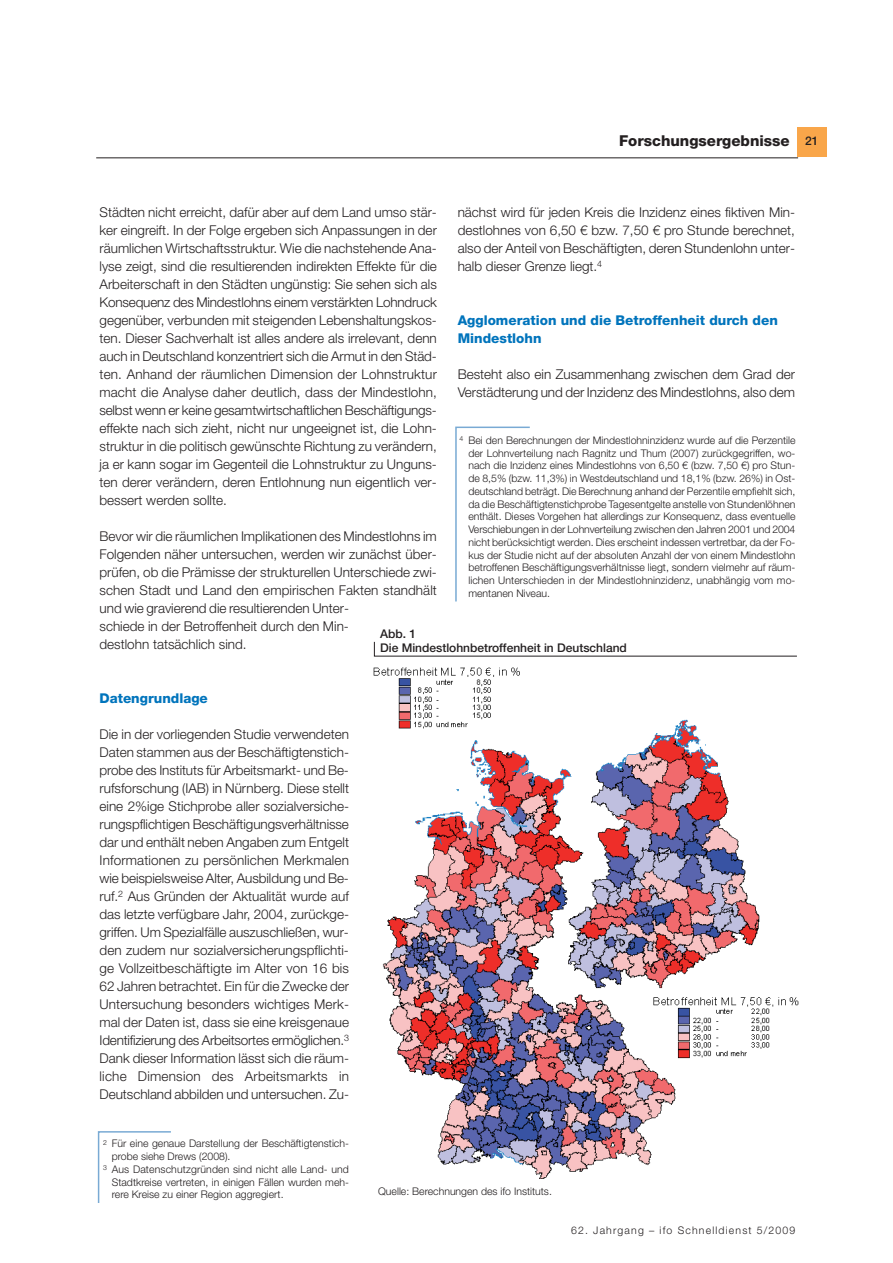
<style>
.page{position:relative;width:893px;height:1263px;background:#fff}
.page>*{position:absolute;margin:0;border:0;box-sizing:border-box;transform-origin:0 0}
.t1{font:800 15px "Helvetica Neue LT Std";color:#231f20}
.t2{font:300 13.5px/18px "Helvetica Neue LT Std";color:#231f20;text-align:justify}
.t3{font:800 13.5px/18px "Helvetica Neue LT Std";color:#0074bc}
.t4{font:500 12px/14.4px "Helvetica Neue LT Std";color:#231f20}
.t5{font:300 10.5px/12.8px "Helvetica Neue LT Std";color:#231f20;text-align:justify}
.t6{font:300 10.5px "Helvetica Neue LT Std";letter-spacing:.11em;color:#231f20}
</style>
<div class="page">
<hr style="left:96px;top:157px;width:702px;height:1px;background:#231f20">
<div style="left:796px;top:128px;width:30px;height:29px;background:#f9a64a"></div>
<svg style="left:97px;top:1131px;width:74px;height:72px"></svg>
<svg style="left:455px;top:426px;width:75px;height:176px"></svg>
<img style="left:373px;top:667px;width:425px;height:512px">
<svg style="left:373px;top:641px;width:424px;height:16px"></svg>
<p class="t1" style="left:619px;top:135px;width:172px">Forschungsergebnisse</p>
<p class="t4" style="left:805px;top:135px;width:15px">21</p>
<p class="t2" style="left:100px;top:204px;width:339px">Städten nicht erreicht, dafür aber auf dem Land umso stär&shy;ker eingreift. In der Folge ergeben sich Anpassungen in der räumlichen Wirtschaftsstruktur. Wie die nachstehende Ana&shy;lyse zeigt, sind die resultierenden indirekten Effekte für die Arbeiterschaft in den Städten ungünstig: Sie sehen sich als Konsequenz des Mindestlohns einem verstärkten Lohndruck gegenüber, verbunden mit steigenden Lebenshaltungskos&shy;ten. Dieser Sachverhalt ist alles andere als irrelevant, denn auch in Deutschland konzentriert sich die Armut in den Städ&shy;ten. Anhand der räumlichen Dimension der Lohnstruktur macht die Analyse daher deutlich, dass der Mindestlohn, selbst wenn er keine gesamtwirtschaftlichen Beschäftigungs&shy;effekte nach sich zieht, nicht nur ungeeignet ist, die Lohn&shy;struktur in die politisch gewünschte Richtung zu verändern, ja er kann sogar im Gegenteil die Lohnstruktur zu Unguns&shy;ten derer verändern, deren Entlohnung nun eigentlich ver&shy;bessert werden sollte.</p>
<p class="t2" style="left:100px;top:528px;width:339px;text-align:left">Bevor wir die räumlichen Implikationen des Mindestlohns im Folgenden näher untersuchen, werden wir zunächst über&shy;prüfen, ob die Prämisse der strukturellen Unterschiede zwi&shy;schen Stadt und Land den empirischen Fakten standhält und wie gravierend die resultierenden Unter-<br>schiede in der Betroffenheit durch den Min-<br>destlohn tatsächlich sind.</p>
<p class="t2" style="left:457px;top:204px;width:339px">nächst wird für jeden Kreis die Inzidenz eines fiktiven Min&shy;destlohnes von 6,50 € bzw. 7,50 € pro Stunde berechnet, also der Anteil von Beschäftigten, deren Stundenlohn unter&shy;halb dieser Grenze liegt.<sup>4</sup></p>
<p class="t3" style="left:457px;top:312px;width:322px">Agglomeration und die Betroffenheit durch den<br>Mindestlohn</p>
<p class="t2" style="left:457px;top:366px;width:339px">Besteht also ein Zusammenhang zwischen dem Grad der<br>Verstädterung und der Inzidenz des Mindestlohns, also dem</p>
<p class="t5" style="left:468px;top:435px;width:328px;text-indent:-9px"><sup>4</sup> Bei den Berechnungen der Mindestlohninzidenz wurde auf die Perzentile der Lohnverteilung nach Ragnitz und Thum (2007) zurückgegriffen, wo&shy;nach die Inzidenz eines Mindestlohns von 6,50 € (bzw. 7,50 €) pro Stun&shy;de 8,5% (bzw. 11,3%) in Westdeutschland und 18,1% (bzw. 26%) in Ost&shy;deutschland beträgt. Die Berechnung anhand der Perzentile empfiehlt sich, da die Beschäftigtenstichprobe Tagesentgelte anstelle von Stundenlöhnen enthält. Dieses Vorgehen hat allerdings zur Konsequenz, dass eventuelle Verschiebungen in der Lohnverteilung zwischen den Jahren 2001 und 2004 nicht berücksichtigt werden. Dies erscheint indessen vertretbar, da der Fo&shy;kus der Studie nicht auf der absoluten Anzahl der von einem Mindestlohn betroffenen Beschäftigungsverhältnisse liegt, sondern vielmehr auf räum&shy;lichen Unterschieden in der Mindestlohninzidenz, unabhängig vom mo&shy;mentanen Niveau.</p>
<p class="t4" style="left:380px;top:627px;width:248px">Abb. 1<br>Die Mindestlohnbetroffenheit in Deutschland</p>
<p class="t3" style="left:100px;top:690px;width:110px">Datengrundlage</p>
<p class="t2" style="left:100px;top:726px;width:251px">Die in der vorliegenden Studie verwendeten Daten stammen aus der Beschäftigtenstich&shy;probe des Instituts für Arbeitsmarkt- und Be&shy;rufsforschung (IAB) in Nürnberg. Diese stellt eine 2%ige Stichprobe aller sozialversiche&shy;rungspflichtigen Beschäftigungsverhältnisse dar und enthält neben Angaben zum Entgelt Informationen zu persönlichen Merkmalen wie beispielsweise Alter, Ausbildung und Be&shy;ruf.<sup>2</sup> Aus Gründen der Aktualität wurde auf das letzte verfügbare Jahr, 2004, zurückge&shy;griffen. Um Spezialfälle auszuschließen, wur&shy;den zudem nur sozialversicherungspflichti&shy;ge Vollzeitbeschäftigte im Alter von 16 bis 62 Jahren betrachtet. Ein für die Zwecke der Untersuchung besonders wichtiges Merk&shy;mal der Daten ist, dass sie eine kreisgenaue Identifizierung des Arbeitsortes ermöglichen.<sup>3<br></sup>Dank dieser Information lässt sich die räum&shy;liche Dimension des Arbeitsmarkts in Deutschland abbilden und untersuchen. Zu-</p>
<p class="t5" style="left:103px;top:1138px;width:247px"><sup>2</sup> Für eine genaue Darstellung der Beschäftigtenstich-</p>
<p class="t5" style="left:112px;top:1151px;width:120px">probe siehe Drews (2008).</p>
<p class="t5" style="left:103px;top:1164px;width:247px"><sup>3</sup> Aus Datenschutzgründen sind nicht alle Land- und</p>
<p class="t5" style="left:112px;top:1177px;width:239px">Stadtkreise vertreten, in einigen Fällen wurden meh-</p>
<p class="t5" style="left:112px;top:1189px;width:173px">rere Kreise zu einer Region aggregiert.</p>
<p class="t5" style="left:378px;top:1186px;width:175px">Quelle: Berechnungen des ifo Instituts.</p>
<p class="t6" style="left:571px;top:1227px;width:226px">62. Jahrgang – ifo Schnelldienst 5/2009</p>
</div>
